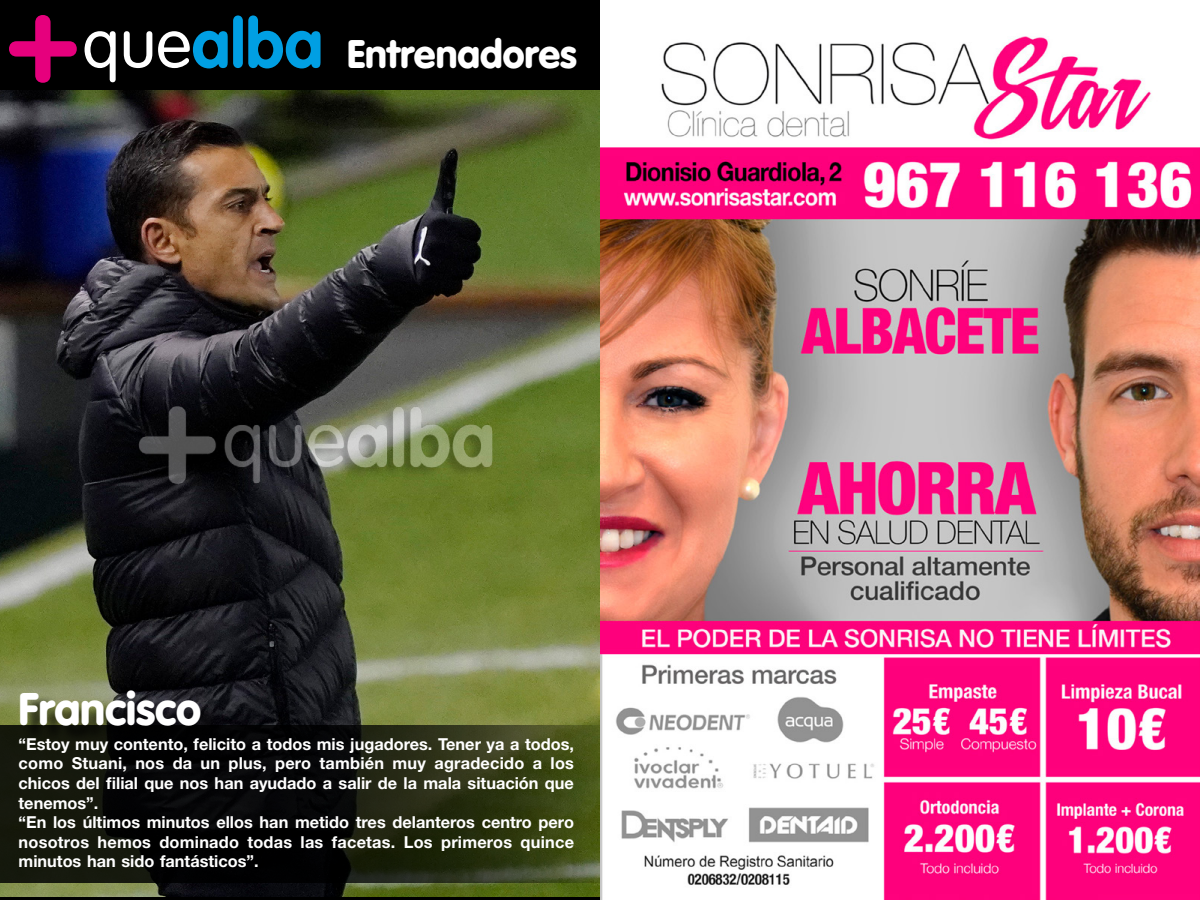
<style>
.page{position:relative;width:1200px;height:900px;background:#fff}
.page>*{position:absolute;margin:0;border:0;box-sizing:border-box;transform-origin:0 0}
.t1{font:900 45px "VAG Rounded Std";color:#fff}
.t2{font:900 39.3px "VAG Rounded Std";color:#fff}
.t3{font:700 16.5px/19.5px "Helvetica Neue LT Std";color:#fff}
</style>
<div class="page">
<div style="left:0;top:0;width:600px;height:900px;background:#000"></div>
<img style="left:0;top:90px;width:600px;height:807px">
<svg style="left:0;top:725px;width:600px;height:158px"></svg>
<img style="left:600px;top:36px;width:600px;height:864px">
<div style="left:23px;top:692px;width:196px;height:52px;background:#000;opacity:.75"></div>
<svg style="left:85px;top:15px;width:236px;height:67px"></svg>
<svg style="left:9px;top:15px;width:68px;height:68px"></svg>
<img style="left:131px;top:399px;width:379px;height:96px">
<h2 class="t2" style="left:347px;top:30px;width:231px">Entrenadores</h2>
<h1 class="t1" style="left:19px;top:682px;width:184px">Francisco</h1>
<p class="t3" style="left:19px;top:734px;width:557px">“Estoy muy contento, felicito a todos mis jugadores. Tener ya a todos, como Stuani, nos da un plus, pero también muy agradecido a los chicos del filial que nos han ayudado a salir de la mala situación que tenemos”.<br>“En los últimos minutos ellos han metido tres delanteros centro pero nosotros hemos dominado todas las facetas. Los primeros quince minutos han sido fantásticos”.</p>
</div>
